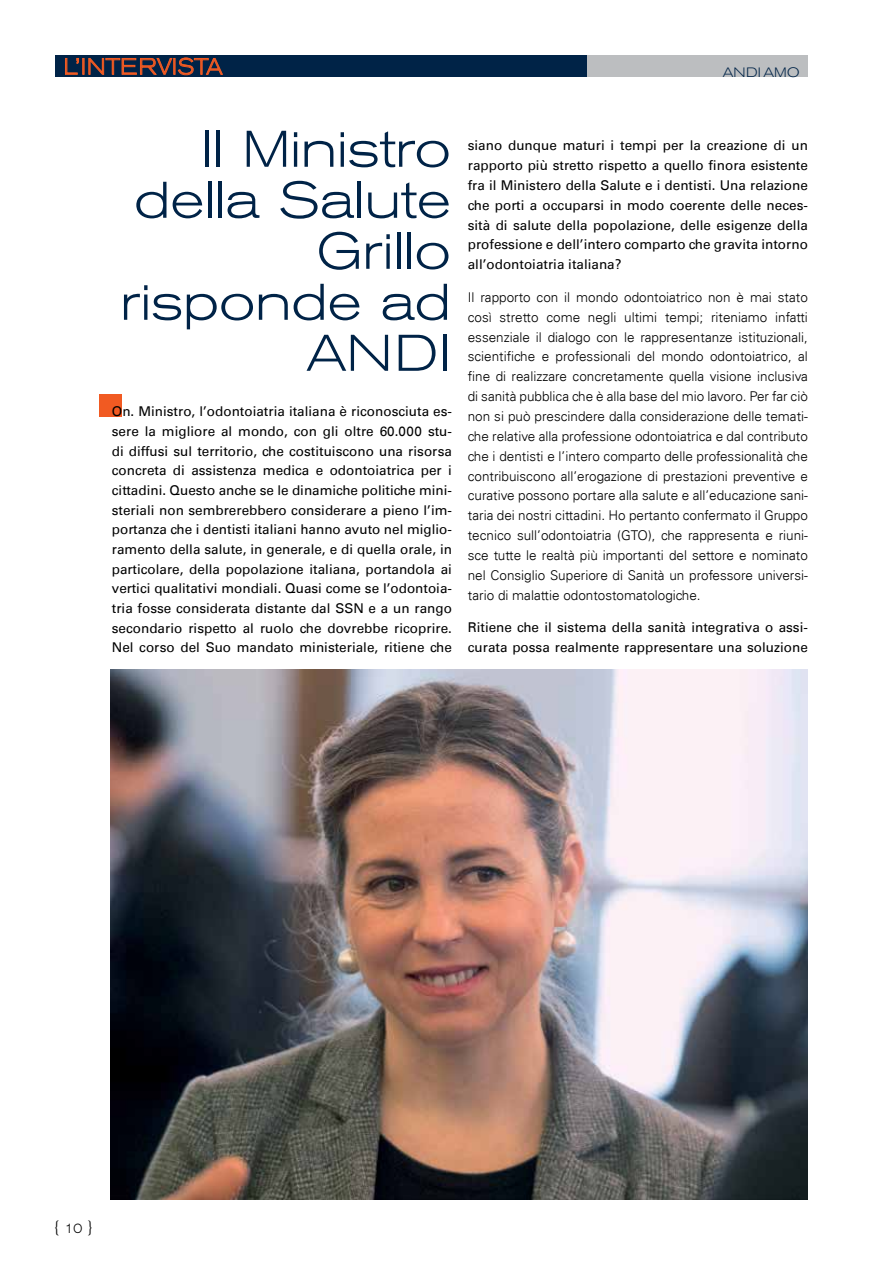
<style>
.page{position:relative;width:893px;height:1263px;background:#fff}
.page>*{position:absolute;margin:0;border:0;box-sizing:border-box;transform-origin:0 0}
.t1{font:300 expanded 51px/51px "Akzidenz Grotesk BE";color:#002347;text-align:right}
.t2{font:300 expanded 22.5px "Akzidenz Grotesk BE";letter-spacing:.03em;color:#f15a22;scale:.9 1}
.t3{font:300 expanded 15.75px "Akzidenz Grotesk BE";color:#000;scale:.9 1}
.t4{font:13.5px/19.6px "Univers LT";color:#000;text-align:justify}
.t5{font:300 13.5px/19.8px "Univers LT";color:#000;text-align:justify}
.t6{font:300 expanded 13.5px "Akzidenz Grotesk BE";letter-spacing:.02em;color:#002347}
.s1{font-size:13.5px}
</style>
<div class="page">
<div style="left:587px;top:55px;width:221px;height:22px;background:#bcbec0"></div>
<div style="left:99px;top:394px;width:23px;height:22px;background:#f15a22"></div>
<div style="left:55px;top:55px;width:532px;height:22px;background:#002347"></div>
<svg style="left:65px;top:57px;width:158px;height:18px"></svg>
<img style="left:111px;top:670px;width:697px;height:529px">
<h2 class="t2" style="left:64px;top:54px;width:178px">L’INTERVISTA</h2>
<p class="t6" style="left:723px;top:64px;width:78px">ANDI AMO</p>
<h1 class="t1" style="left:120px;top:124px;width:332px">Il Ministro della Salute<br>Grillo risponde ad<br>AN DI</h1>
<p class="t4" style="left:112px;top:402px;width:342px">On. Ministro, l’odontoiatria italiana è riconosciuta es&shy;sere la migliore al mondo, con gli oltre 60.000 stu&shy;di diffusi sul territorio, che costituiscono una risorsa concreta di assistenza medica e odontoiatrica per i cittadini. Questo anche se le dinamiche politiche mini&shy;steriali non sembrerebbero considerare a pieno l’im&shy;portanza che i dentisti italiani hanno avuto nel miglio&shy;ramento della salute, in generale, e di quella orale, in particolare, della popolazione italiana, portandola ai vertici qualitativi mondiali. Quasi come se l’odontoia&shy;tria fosse considerata distante dal SSN</p>
<p class="t4" style="left:112px;top:598px;width:342px;text-align:left;text-indent:257px">e a un rango secondario rispetto al ruolo che dovrebbe ricoprire.<br>Nel corso del Suo mandato ministeriale, ritiene che</p>
<p class="t4" style="left:468px;top:135px;width:342px">siano dunque maturi i tempi per la creazione di un rapporto più stretto rispetto a quello finora esistente fra il Ministero della Salute e i dentisti. Una relazione che porti a occuparsi in modo coerente delle neces&shy;sità di salute della popolazione, delle esigenze della professione e dell’intero comparto che gravita intorno all’odontoiatria italiana?</p>
<p class="t5" style="left:468px;top:287px;width:342px">Il rapporto con il mondo odontoiatrico non è mai stato così stretto come negli ultimi tempi; riteniamo infatti essenziale il dialogo con le rappresentanze istituzionali, scientifiche e professionali del mondo odontoiatrico, al fine di realizzare concretamente quella visione inclusiva di sanità pubblica che è alla base del mio lavoro. Per far ciò non si può prescindere dalla considerazione delle temati&shy;che relative alla professione odontoiatrica e dal contributo che i dentisti e l’intero comparto delle professionalità che contribuiscono all’erogazione di prestazioni preventive e curative possono portare alla salute e all’educazione sani&shy;taria dei nostri cittadini. Ho pertanto confermato il Gruppo tecnico sull’odontoiatria (GTO), che rappresenta e riuni&shy;sce tutte le realtà più importanti del settore e nominato nel Consiglio Superiore di Sanità un professore universi&shy;tario di malattie odontostomatologiche.</p>
<p class="t4" style="left:468px;top:618px;width:342px">Ritiene che il sistema della sanità integrativa o assi&shy;curata possa realmente rappresentare una soluzione</p>
<p class="t3" style="left:54px;top:1218px;width:44px">{ <span class="s1">10</span> }</p>
</div>
